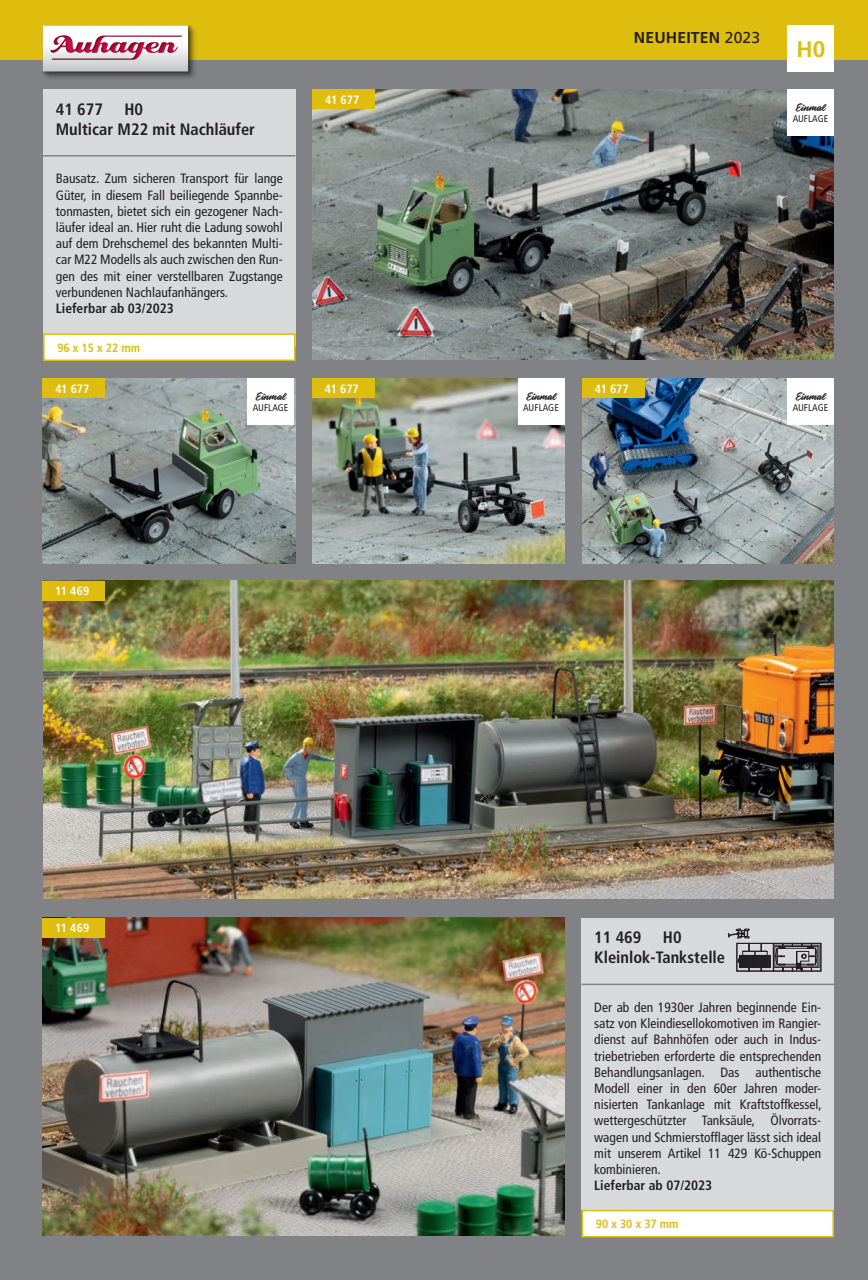
<style>
.page{position:relative;width:868px;height:1280px;background:#fff}
.page>*{position:absolute;margin:0;border:0;box-sizing:border-box;transform-origin:0 0}
.t1{font:700 22.5px "Frutiger LT Com";color:#debd0e}
.Art_-Bez_dt{font:700 condensed 16.5px "Frutiger LT Com";color:#231f20}
.Art_-Nr__Bild{font:700 condensed 16.5px "Frutiger LT Com";color:#231f20}
.Artikelnummer_Text{font:700 15.75px "Frutiger LT Com";letter-spacing:.01em;color:#231f20}
.Text_dt{font:condensed 13.5px/16.2px "Frutiger LT Com";color:#231f20;text-align:justify}
.Text_dt-2{font:700 condensed 13.5px "Frutiger LT Com";color:#231f20}
.Art_-Nr__Bild-2{font:13.5px "Knight Brush";color:#231f20}
.Text_dt-3{font:700 condensed 12px "Frutiger LT Com";letter-spacing:-.005em;color:#fff}
.Maße{font:700 condensed 12px "Frutiger LT Com";color:#debd0e}
.Art_-Nr__Bild-3{font:condensed 9.75px "Frutiger LT Com";letter-spacing:.01em;color:#231f20}
.s1{font-weight:400}
</style>
<div class="page">
<div style="left:0;top:60px;width:867px;height:1220px;background:#808285"></div>
<div style="left:0;top:0;width:867px;height:60px;background:#debd0e"></div>
<div style="left:43px;top:25px;width:157px;height:58px;background:#231f20;opacity:.37"></div>
<img style="left:43px;top:26px;width:151px;height:51px">
<svg style="left:43px;top:26px;width:145px;height:45px;background:#ddc3cb"></svg>
<div style="left:787px;top:26px;width:46px;height:46px;background:#fff"></div>
<img style="left:44px;top:581px;width:789px;height:318px">
<div style="left:43px;top:581px;width:62px;height:20px;background:#debd0e"></div>
<img style="left:43px;top:918px;width:521px;height:318px">
<div style="left:43px;top:918px;width:62px;height:20px;background:#debd0e"></div>
<img style="left:312px;top:89px;width:521px;height:270px">
<div style="left:312px;top:89px;width:63px;height:20px;background:#debd0e"></div>
<img style="left:43px;top:378px;width:252px;height:185px">
<div style="left:43px;top:378px;width:62px;height:20px;background:#debd0e"></div>
<img style="left:312px;top:378px;width:252px;height:185px">
<div style="left:312px;top:378px;width:62px;height:20px;background:#debd0e"></div>
<img style="left:582px;top:378px;width:251px;height:185px">
<div style="left:582px;top:378px;width:62px;height:20px;background:#debd0e"></div>
<div style="left:787px;top:89px;width:46px;height:47px;background:#fff"></div>
<div style="left:247px;top:378px;width:47px;height:47px;background:#fff"></div>
<div style="left:517px;top:378px;width:47px;height:47px;background:#fff"></div>
<div style="left:787px;top:378px;width:46px;height:47px;background:#fff"></div>
<div style="left:581px;top:918px;width:252px;height:292px;background:#d8d9db"></div>
<hr style="left:581px;top:984px;width:252px;height:1px;background:#808285">
<div style="left:582px;top:1210px;width:251px;height:27px;background:#fff"></div>
<div style="left:581px;top:1210px;width:252px;height:27px;border:2px solid #debd0e"></div>
<div style="left:43px;top:89px;width:252px;height:258px;background:#d8d9db"></div>
<hr style="left:43px;top:155px;width:252px;height:2px;background:#808285">
<div style="left:44px;top:334px;width:251px;height:26px;background:#fff"></div>
<div style="left:43px;top:333px;width:252px;height:28px;border:2px solid #debd0e"></div>
<svg style="left:728px;top:929px;width:93px;height:43px"></svg>
<p class="Art_-Nr__Bild" style="left:56px;top:99px;width:49px">41 677</p>
<p class="Art_-Nr__Bild" style="left:124px;top:99px;width:20px">H0</p>
<p class="Art_-Bez_dt" style="left:56px;top:119px;width:201px">Multicar M22 mit Nachläufer</p>
<p class="Text_dt" style="left:56px;top:171px;width:228px">Bausatz. Zum sicheren Transport für lange Güter, in diesem Fall beiliegende Spannbe&shy;tonmasten, bietet sich ein gezogener Nach&shy;läufer ideal an. Hier ruht die Ladung sowohl auf dem Drehschemel des bekannten Multi&shy;car M22 Modells als auch zwischen den Run&shy;gen des mit einer verstellbaren Zugstange verbundenen Nachlaufanhängers.</p>
<p class="Text_dt-2" style="left:56px;top:300px;width:119px">Lieferbar ab 03/2023</p>
<p class="Maße" style="left:57px;top:340px;width:84px">96 x 15 x 22 mm</p>
<p class="Text_dt-3" style="left:325px;top:92px;width:35px">41 677</p>
<p class="Artikelnummer_Text" style="left:633px;top:28px;width:128px">NEUHEITEN <span class="s1">2023</span></p>
<p class="Text_dt-3" style="left:55px;top:382px;width:35px">41 677</p>
<p class="Text_dt-3" style="left:325px;top:382px;width:35px">41 677</p>
<p class="Text_dt-3" style="left:594px;top:382px;width:35px">41 677</p>
<p class="Art_-Nr__Bild-2" style="left:255px;top:389px;width:32px">Einmal</p>
<p class="Art_-Nr__Bild-3" style="left:253px;top:402px;width:37px">AUFLAGE</p>
<p class="Art_-Nr__Bild-2" style="left:526px;top:389px;width:32px">Einmal</p>
<p class="Art_-Nr__Bild-3" style="left:523px;top:402px;width:37px">AUFLAGE</p>
<p class="t1" style="left:796px;top:36px;width:30px">H0</p>
<p class="Art_-Nr__Bild-2" style="left:795px;top:100px;width:32px">Einmal</p>
<p class="Art_-Nr__Bild-3" style="left:792px;top:113px;width:37px">AUFLAGE</p>
<p class="Art_-Nr__Bild-2" style="left:795px;top:389px;width:32px">Einmal</p>
<p class="Art_-Nr__Bild-3" style="left:792px;top:402px;width:37px">AUFLAGE</p>
<p class="Text_dt-3" style="left:55px;top:584px;width:36px">11 469</p>
<p class="Text_dt-3" style="left:55px;top:921px;width:36px">11 469</p>
<p class="Art_-Nr__Bild" style="left:594px;top:928px;width:49px">11 469</p>
<p class="Art_-Nr__Bild" style="left:662px;top:928px;width:20px">H0</p>
<p class="Art_-Bez_dt" style="left:594px;top:948px;width:132px">Kleinlok-Tankstelle</p>
<p class="Text_dt" style="left:594px;top:999px;width:229px">Der ab den 1930er Jahren beginnende Ein&shy;satz von Kleindiesellokomotiven im Rangier&shy;dienst auf Bahnhöfen oder auch in Indus&shy;triebetrieben erforderte die entsprechenden Behandlungsanlagen. Das authentische Modell einer in den 60er Jahren moder&shy;nisierten Tankanlage mit Kraftstoffkessel, wettergeschützter Tanksäule, Ölvorrats&shy;wagen und Schmierstofflager lässt sich ideal mit unserem Artikel 11 429 Kö-Schuppen kombinieren.</p>
<p class="Text_dt-2" style="left:594px;top:1177px;width:119px">Lieferbar ab 07/2023</p>
<p class="Maße" style="left:595px;top:1217px;width:84px">90 x 30 x 37 mm</p>
</div>
